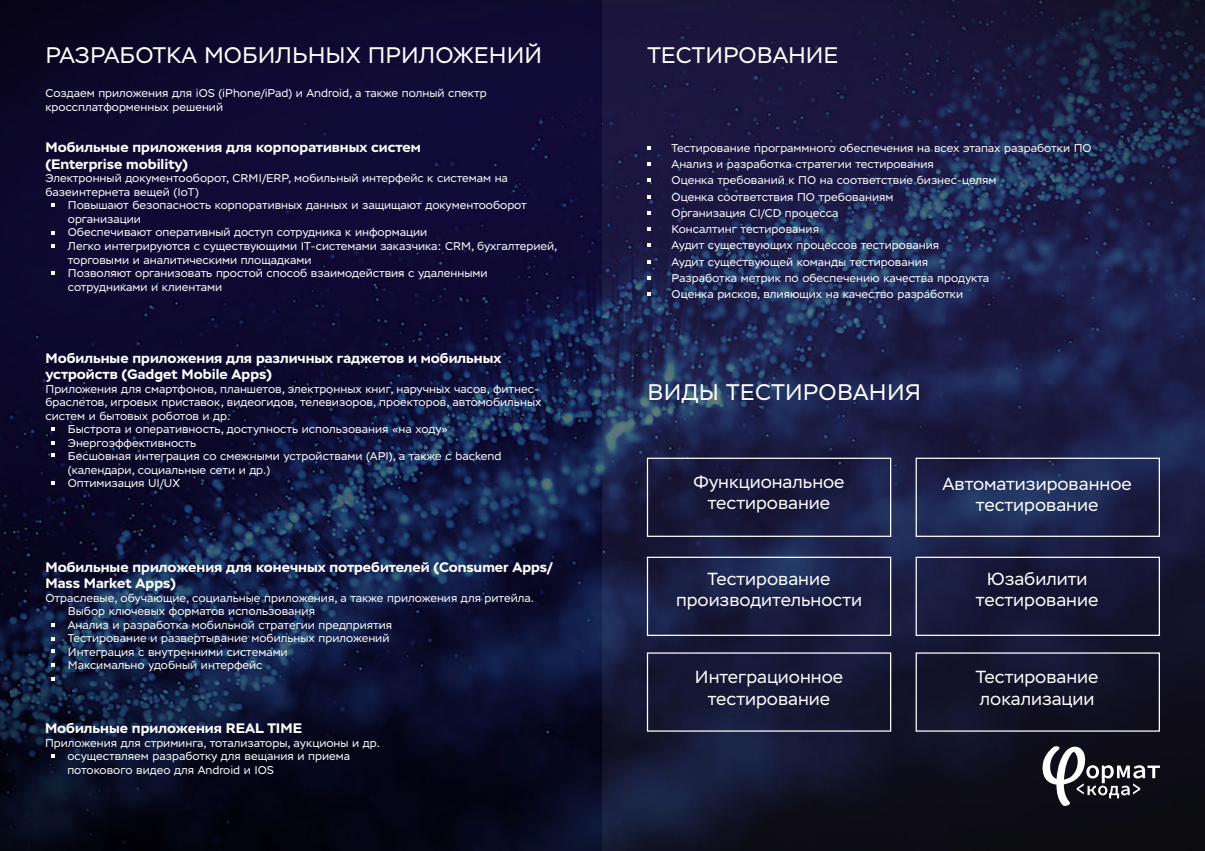
<style>
.page{position:relative;width:1205px;height:851px;background:#fff}
.page>*{position:absolute;margin:0;border:0;box-sizing:border-box;transform-origin:0 0}
.t1{font:22.5px "Stem Text";color:#fff}
.t2{font:17.5px/21px "Stem Text";color:#fff;text-align:center}
.t3{font:700 13.75px/16.5px "Stem Text";color:#fff}
.t4{font:11.25px/13.5px "Stem Text";color:#fff}
</style>
<div class="page">
<img style="left:0;top:0;width:602px;height:850px">
<svg style="left:602px;top:0;width:603px;height:850px;background:#1a1d40"></svg>
<div style="left:647px;top:457px;width:244px;height:80px;border:1px solid #fff"></div>
<div style="left:647px;top:556px;width:244px;height:80px;border:1px solid #fff"></div>
<div style="left:915px;top:457px;width:245px;height:80px;border:1px solid #fff"></div>
<div style="left:915px;top:556px;width:245px;height:80px;border:1px solid #fff"></div>
<svg style="left:1042px;top:744px;width:118px;height:63px"></svg>
<p class="t1" style="left:45px;top:42px;width:498px">РАЗРАБОТКА МОБИЛЬНЫХ ПРИЛОЖЕНИЙ</p>
<p class="t4" style="left:45px;top:87px;width:443px">Создаем приложения для iOS (iPhone/iPad) и Android, а также полный спектр</p>
<p class="t4" style="left:45px;top:100px;width:179px">кроссплатформенных решений</p>
<p class="t3" style="left:46px;top:139px;width:377px">Мобильные приложения для корпоративных систем</p>
<p class="t3" style="left:46px;top:156px;width:144px">(Enterprise mobility)</p>
<p class="t4" style="left:46px;top:172px;width:464px">Электронный документооборот, CRM|/ERP, мобильный интерфейс к системам на базеинтернета вещей (IoT)</p>
<p class="t4" style="left:68px;top:199px;width:460px">Повышают безопасность корпоративных данных и защищают документооборот организации</p>
<p class="t4" style="left:68px;top:226px;width:361px">Обеспечивают оперативный доступ сотрудника к информации</p>
<p class="t4" style="left:68px;top:239px;width:491px">Легко интегрируются с существующими IT-системами заказчика: CRM, бухгалтерией, торговыми и аналитическими площадками</p>
<p class="t4" style="left:68px;top:266px;width:421px">Позволяют организовать простой способ взаимодействия с удаленными сотрудниками и клиентами</p>
<p class="t3" style="left:46px;top:349px;width:457px">Мобильные приложения для различных гаджетов и мобильных устройств (Gadget Mobile Apps)</p>
<p class="t4" style="left:46px;top:382px;width:497px">Приложения для смартфонов, планшетов, электронных книг, наручных часов, фитнес&shy;браслетов, игровых приставок, видеогидов, телевизоров, проекторов, автомобильных систем и бытовых роботов и др.</p>
<p class="t4" style="left:68px;top:422px;width:382px">Быстрота и оперативность, доступность использования «на ходу»</p>
<p class="t4" style="left:68px;top:436px;width:130px">Энергоэффективность</p>
<p class="t4" style="left:68px;top:449px;width:435px">Бесшовная интеграция со смежными устройствами (API), а также с backend (календари, социальные сети и др.)</p>
<p class="t4" style="left:68px;top:476px;width:114px">Оптимизация UI/UX</p>
<p class="t3" style="left:46px;top:558px;width:509px">Мобильные приложения для конечных потребителей (Consumer Apps/<br>Mass Market Apps)</p>
<p class="t4" style="left:46px;top:591px;width:490px">Отраслевые, обучающие, социальные приложения, а также приложения для ритейла.</p>
<p class="t4" style="left:68px;top:604px;width:249px">Выбор ключевых форматов использования</p>
<p class="t4" style="left:68px;top:618px;width:326px">Анализ и разработка мобильной стратегии предприятия</p>
<p class="t4" style="left:68px;top:631px;width:323px">Тестирование и развертывание мобильных приложений</p>
<p class="t4" style="left:68px;top:645px;width:221px">Интеграция с внутренними системами</p>
<p class="t4" style="left:68px;top:658px;width:196px">Максимально удобный интерфейс</p>
<p class="t3" style="left:45px;top:720px;width:259px">Мобильные приложения REAL TIME</p>
<p class="t4" style="left:45px;top:736px;width:336px">Приложения для стриминга, тотализаторы, аукционы и др.</p>
<p class="t4" style="left:67px;top:749px;width:284px">осуществляем разработку для вещания и приема потокового видео для Android и IOS</p>
<p class="t1" style="left:647px;top:42px;width:193px">ТЕСТИРОВАНИЕ</p>
<p class="t4" style="left:671px;top:141px;width:421px">Тестирование программного обеспечения на всех этапах разработки ПО</p>
<p class="t4" style="left:671px;top:157px;width:264px">Анализ и разработка стратегии тестирования</p>
<p class="t4" style="left:671px;top:174px;width:326px">Оценка требований к ПО на соответствие бизнес-целям</p>
<p class="t4" style="left:671px;top:190px;width:223px">Оценка соответствия ПО требованиям</p>
<p class="t4" style="left:671px;top:206px;width:168px">Организация CI/CD процесса</p>
<p class="t4" style="left:671px;top:222px;width:149px">Консалтинг тестирования</p>
<p class="t4" style="left:671px;top:239px;width:269px">Аудит существующих процессов тестирования</p>
<p class="t4" style="left:671px;top:255px;width:258px">Аудит существующей команды тестирования</p>
<p class="t4" style="left:671px;top:271px;width:319px">Разработка метрик по обеспечению качества продукта</p>
<p class="t4" style="left:671px;top:287px;width:293px">Оценка рисков, влияющих на качество разработки</p>
<p class="t1" style="left:647px;top:379px;width:275px">ВИДЫ ТЕСТИРОВАНИЯ</p>
<p class="t2" style="left:693px;top:472px;width:153px">Функциональное тестирование</p>
<p class="t2" style="left:942px;top:473px;width:191px">Автоматизированное тестирование</p>
<p class="t2" style="left:676px;top:569px;width:188px">Тестирование производительности</p>
<p class="t2" style="left:976px;top:569px;width:124px">Юзабилити тестирование</p>
<p class="t2" style="left:695px;top:667px;width:150px">Интеграционное тестирование</p>
<p class="t2" style="left:976px;top:667px;width:124px;text-align:left">Тестирование локализации</p>
</div>
